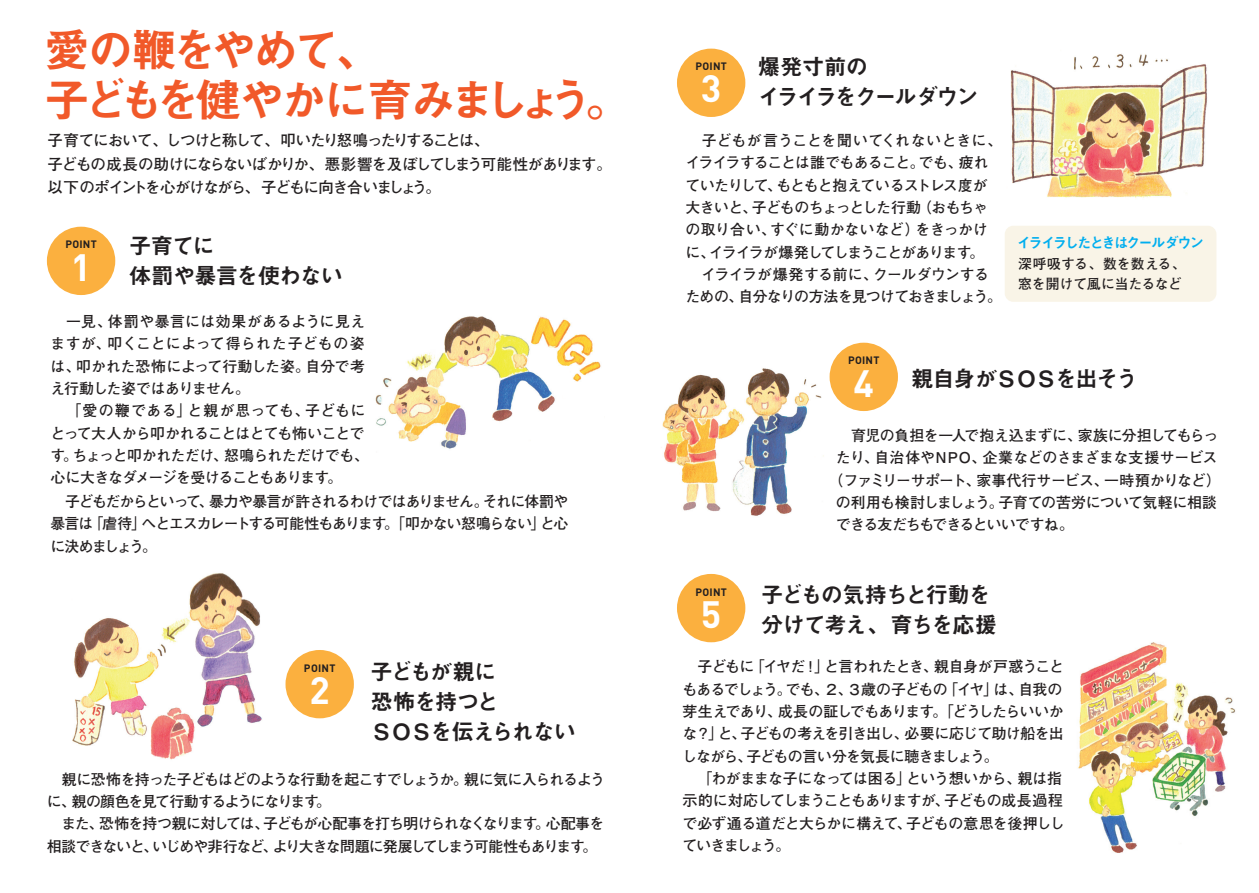
<style>
.page{position:relative;width:1259px;height:893px;background:#fff}
.page>*{position:absolute;margin:0;border:0;box-sizing:border-box;transform-origin:0 0}
.t1{font:45.75px/49.9px "Midashi Go Pro MB31";letter-spacing:-.115em;color:#f15929}
.t2{font:700 37.65px "DINOT";color:#fff}
.t3{font:22.35px/29.7px "Midashi Go Pro MB31";letter-spacing:-.065em;color:#231f20}
.t4{font:22.35px/29.7px "Midashi Go Pro MB31";letter-spacing:-.095em;color:#231f20}
.t5{font:22.35px/29.7px "Midashi Go Pro MB31";letter-spacing:-.045em;color:#231f20}
.t6{font:700 15.45px/23.4px "Futo Go B101 Pro";letter-spacing:-.08em;color:#231f20}
.t7{font:700 14.85px/22.4px "Futo Go B101 Pro";letter-spacing:-.045em;color:#231f20}
.t8{font:700 14.85px/22.4px "Futo Go B101 Pro";letter-spacing:-.065em;color:#231f20}
.t9{font:700 14.85px "Futo Go B101 Pro";letter-spacing:-.025em;color:#231f20}
.t10{font:700 14.85px "Futo Go B101 Pro";letter-spacing:-.01em;color:#231f20}
.t11{font:700 14.85px "Futo Go B101 Pro";letter-spacing:-.02em;color:#231f20}
.t12{font:700 14.85px "Futo Go B101 Pro";letter-spacing:-.07em;color:#231f20}
.t13{font:14.4px "Midashi Go Pro MB31";letter-spacing:-.14em;color:#00aeef}
.t14{font:700 13.8px/20.2px "Futo Go B101 Pro";letter-spacing:-.005em;color:#231f20}
.t15{font:700 10.65px "DINOT";letter-spacing:.025em;color:#231f20}
</style>
<div class="page">
<div style="left:1004px;top:226px;width:212px;height:76px;background:#f9f4e7;border-radius:9px"></div>
<div style="left:47px;top:227px;width:68px;height:68px;background:#fbb03f;border-radius:50%"></div>
<div style="left:285px;top:650px;width:69px;height:68px;background:#fbb03f;border-radius:50%"></div>
<div style="left:677px;top:574px;width:68px;height:68px;background:#fbb03f;border-radius:50%"></div>
<div style="left:677px;top:49px;width:68px;height:68px;background:#fbb03f;border-radius:50%"></div>
<img style="left:1078px;top:642px;width:158px;height:211px">
<img style="left:1010px;top:54px;width:198px;height:144px">
<img style="left:375px;top:316px;width:226px;height:133px">
<img style="left:72px;top:573px;width:190px;height:187px">
<div style="left:829px;top:343px;width:69px;height:68px;background:#fbb03f;border-radius:50%"></div>
<img style="left:662px;top:368px;width:162px;height:148px">
<h1 class="t1" style="left:44px;top:20px;width:588px">愛の鞭をやめて、<br>子どもを健やかに育みましょう。</h1>
<p class="t6" style="left:48px;top:127px;width:566px">子育てにおいて、しつけと称して、叩いたり怒鳴ったりすることは、<br>子どもの成長の助けにならないばかりか、悪影響を及ぼしてしまう可能性があります。以下のポイントを心がけながら、子どもに向き合いましょう。</p>
<p class="t15" style="left:65px;top:237px;width:33px">POINT</p>
<h2 class="t2" style="left:71px;top:242px;width:22px">1</h2>
<h3 class="t5" style="left:129px;top:228px;width:216px">子育てに<br>体罰や暴言を使わない</h3>
<p class="t7" style="left:50px;top:308px;width:519px">　一見、体罰や暴言には効果があるように見え<br>ますが、叩くことによって得られた子どもの姿<br>は、叩かれた恐怖によって行動した姿。自分で考<br>え行動した姿ではありません。<br>　「愛の鞭である」と親が思っても、子どもに<br>とって大人から叩かれることはとても怖いことで<br>す。ちょっと叩かれただけ、怒鳴られただけでも、<br>心に大きなダメージを受けることもあります。<br>　子どもだからといって、暴力や暴言が許されるわけではありません。それに体罰や暴言は「虐待」へとエスカレートする可能性もあります。「叩かない怒鳴らない」と心に決めましょう。</p>
<p class="t15" style="left:304px;top:661px;width:33px">POINT</p>
<h2 class="t2" style="left:309px;top:666px;width:22px">2</h2>
<h3 class="t3" style="left:370px;top:654px;width:207px">子どもが親に<br>恐怖を持つと<br>ＳＯＳを伝えられない</h3>
<p class="t8" style="left:47px;top:766px;width:559px">　親に恐怖を持った子どもはどのような行動を起こすでしょうか。親に気に入られるように、親の顔色を見て行動するようになります。<br>　また、恐怖を持つ親に対しては、子どもが心配事を打ち明けられなくなります。心配事を相談できないと、いじめや非行など、より大きな問題に発展してしまう可能性もあります。</p>
<p class="t15" style="left:695px;top:59px;width:33px">POINT</p>
<h2 class="t2" style="left:701px;top:64px;width:22px">3</h2>
<h3 class="t4" style="left:758px;top:49px;width:222px">爆発寸前の<br>イライラをクールダウン</h3>
<p class="t7" style="left:685px;top:127px;width:318px">　子どもが言うことを聞いてくれないときに、イライラすることは誰でもあること。でも、疲れていたりして、もともと抱えているストレス度が大きいと、子どものちょっとした行動（おもちゃの取り合い、すぐに動かないなど）をきっかけに、イライラが爆発してしまうことがあります。　イライラが爆発する前に、クールダウンするための、自分なりの方法を見つけておきましょう。</p>
<p class="t13" style="left:1017px;top:231px;width:189px">イライラしたときはクールダウン</p>
<p class="t14" style="left:1018px;top:252px;width:169px">深呼吸する、数を数える、窓を開けて風に当たるなど</p>
<p class="t15" style="left:848px;top:353px;width:33px">POINT</p>
<h2 class="t2" style="left:853px;top:358px;width:22px">4</h2>
<h3 class="t3" style="left:911px;top:361px;width:229px">親自身がＳＯＳを出そう</h3>
<p class="t15" style="left:695px;top:585px;width:33px">POINT</p>
<h2 class="t2" style="left:701px;top:589px;width:22px">5</h2>
<p class="t9" style="left:836px;top:424px;width:384px">　育児の負担を一人で抱え込まずに、家族に分担してもらっ</p>
<p class="t10" style="left:836px;top:446px;width:383px">たり、自治体やNPO、企業などのさまざまな支援サービス</p>
<p class="t7" style="left:828px;top:467px;width:395px">（ファミリーサポート、家事代行サービス、一時預かりなど）</p>
<p class="t11" style="left:836px;top:491px;width:383px">の利用も検討しましょう。子育ての苦労について気軽に相談</p>
<p class="t12" style="left:836px;top:513px;width:239px">できる友だちもできるといいですね。</p>
<h3 class="t3" style="left:761px;top:577px;width:237px">子どもの気持ちと行動を分けて考え、育ちを応援</h3>
<p class="t7" style="left:682px;top:654px;width:384px">　子どもに「イヤだ！」と言われたとき、親自身が戸惑うこともあるでしょう。でも、２、３歳の子どもの「イヤ」は、自我の芽生えであり、成長の証しでもあります。「どうしたらいいかな？」と、子どもの考えを引き出し、必要に応じて助け船を出しながら、子どもの言い分を気長に聴きましょう。<br>　「わがままな子になっては困る」という想いから、親は指示的に対応してしまうこともありますが、子どもの成長過程で必ず通る道だと大らかに構えて、子どもの意思を後押ししていきましょう。</p>
</div>
